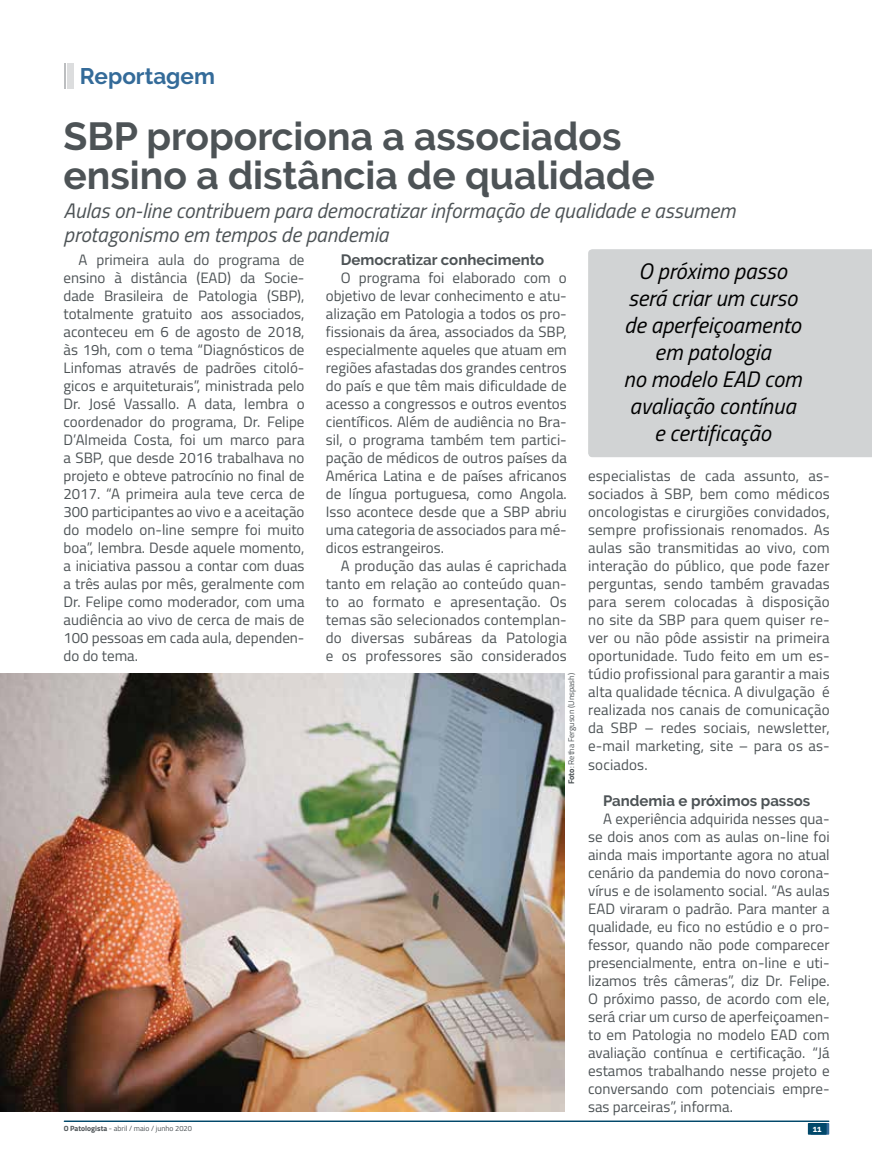
<style>
.page{position:relative;width:872px;height:1170px;background:#fff}
.page>*{position:absolute;margin:0;border:0;box-sizing:border-box;transform-origin:0 0}
.t1{font:700 39px/39px "Raleway";color:#4d5356}
.t2{font:italic 22.5px/27px "Titillium Web";color:#000;text-align:center}
.t3{font:700 22.5px "Raleway";color:#346b99}
.t4{font:italic 21px/24px "Titillium Web";color:#4d5356}
.t5{font:15px/18px "Titillium Web";color:#4d5356;text-align:justify}
.t6{font:700 15px "Raleway";color:#4d5356}
.t7{font:700 9px "Raleway";color:#fff}
.t8{font:8.25px "Titillium Web";color:#4d5356}
.t9{font:7.5px "Titillium Web";color:#4d5356}
.s1{font-weight:700}
</style>
<div class="page">
<svg style="left:810px;top:1122px;width:19px;height:12px"></svg>
<div style="left:808px;top:1122px;width:18px;height:12px;background:#01486a"></div>
<hr style="left:64px;top:1120px;width:765px;height:1px;background:#01486a">
<div style="left:67px;top:64px;width:6px;height:25px;background:#dcddde"></div>
<hr style="left:64px;top:64px;width:2px;height:25px;background:#bcbec0">
<div style="left:588px;top:249px;width:284px;height:208px;background:#d1d3d4"></div>
<img style="left:0;top:673px;width:565px;height:438px">
<h2 class="t3" style="left:80px;top:63px;width:136px">Reportagem</h2>
<h1 class="t1" style="left:63px;top:117px;width:593px">SBP proporciona a associados ensino a distância de qualidade</h1>
<h3 class="t4" style="left:63px;top:198px;width:673px">Aulas on-line contribuem para democratizar informação de qualidade e assumem protagonismo em tempos de pandemia</h3>
<p class="t5" style="left:64px;top:250px;width:242px;text-indent:15px">A primeira aula do programa de ensino à distância (EAD) da Socie&shy;dade Brasileira de Patologia (SBP), totalmente gratuito aos associados, aconteceu em 6 de agosto de 2018, às 19h, com o tema “Diagnósticos de Linfomas através de padrões citoló&shy;gicos e arquiteturais”, ministrada pelo Dr. José Vassallo. A data, lembra o coordenador do programa, Dr. Felipe D’Almeida Costa, foi um marco para a SBP, que desde 2016 trabalhava no projeto e obteve patrocínio no final de 2017. “A primeira aula teve cerca de 300 participantes ao vivo e a aceitação do modelo on-line sempre foi muito boa”, lembra. Desde aquele momento, a iniciativa passou a contar com duas a três aulas por mês, geralmente com Dr. Felipe como moderador, com uma audiência ao vivo de cerca de mais de 100 pessoas em cada aula, dependen&shy;do do tema.</p>
<p class="t6" style="left:341px;top:251px;width:205px">Democratizar conhecimento</p>
<p class="t5" style="left:326px;top:268px;width:242px;text-indent:15px">O programa foi elaborado com o objetivo de levar conhecimento e atu&shy;alização em Patologia a todos os pro&shy;fissionais da área, associados da SBP, especialmente aqueles que atuam em regiões afastadas dos grandes centros do país e que têm mais dificuldade de acesso a congressos e outros eventos científicos. Além de audiência no Bra&shy;sil, o programa também tem partici&shy;pação de médicos de outros países da América Latina e de países africanos de língua portuguesa, como Angola.<br>Isso acontece desde que a SBP abriu uma categoria de associados para mé&shy;dicos estrangeiros.</p>
<p class="t5" style="left:326px;top:556px;width:242px;text-indent:15px">A produção das aulas é caprichada tanto em relação ao conteúdo quan&shy;to ao formato e apresentação. Os temas são selecionados contemplan&shy;do diversas subáreas da Patologia e os professores são considerados</p>
<p class="t8" style="left:565px;top:784px;width:112px;rotate:-90deg"><span class="s1">Foto</span>: Retha Ferguson (Unspash)</p>
<h2 class="t2" style="left:623px;top:256px;width:180px">O próximo passo será criar um curso de aperfeiçoamento em patologia<br>no modelo EAD com avaliação contínua e certificação</h2>
<p class="t5" style="left:588px;top:466px;width:243px">especialistas de cada assunto, as&shy;sociados à SBP, bem como médicos oncologistas e cirurgiões convidados, sempre profissionais renomados. As aulas são transmitidas ao vivo, com interação do público, que pode fazer perguntas, sendo também gravadas para serem colocadas à disposição no site da SBP para quem quiser re&shy;ver ou não pôde assistir na primeira oportunidade. Tudo feito em um es&shy;túdio profissional para garantir a mais alta qualidade técnica. A divulgação é realizada nos canais de comunicação da SBP – redes sociais, newsletter, e-mail marketing, site – para os as&shy;sociados.</p>
<p class="t6" style="left:603px;top:791px;width:209px">Pandemia e próximos passos</p>
<p class="t5" style="left:588px;top:808px;width:243px;text-indent:15px">A experiência adquirida nesses qua&shy;se dois anos com as aulas on-line foi ainda mais importante agora no atual cenário da pandemia do novo corona&shy;vírus e de isolamento social. “As aulas EAD viraram o padrão. Para manter a qualidade, eu fico no estúdio e o pro&shy;fessor, quando não pode comparecer presencialmente, entra on-line e uti&shy;lizamos três câmeras”, diz Dr. Felipe.<br>O próximo passo, de acordo com ele, será criar um curso de aperfeiçoamen&shy;to em Patologia no modelo EAD com avaliação contínua e certificação. “Já estamos trabalhando nesse projeto e conversando com potenciais empre&shy;sas parceiras”, informa.</p>
<p class="t9" style="left:64px;top:1123px;width:130px"><span class="s1">O Patologista</span> - abril / maio / junho 2020</p>
<p class="t7" style="left:812px;top:1123px;width:10px">11</p>
</div>
